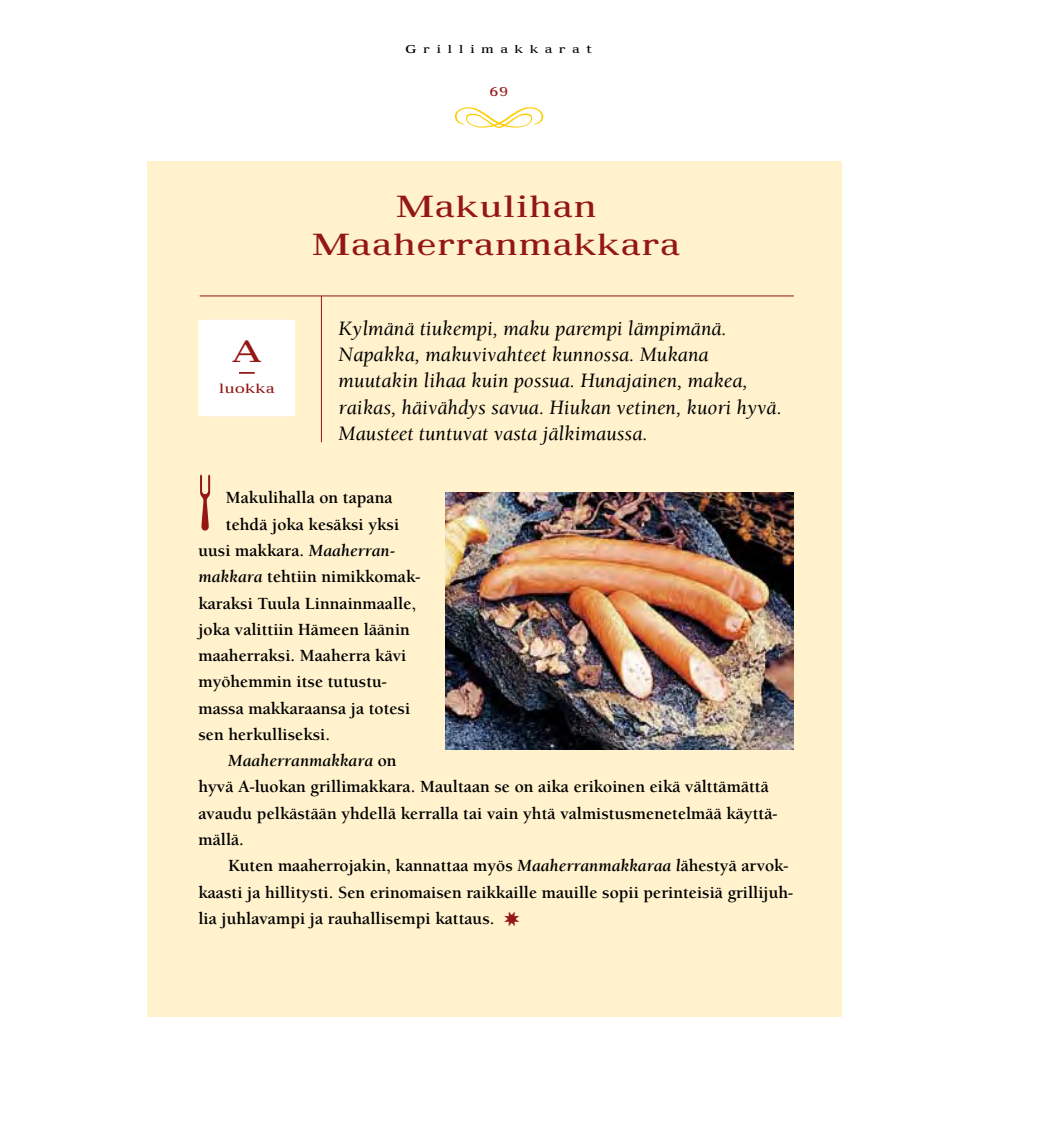
<style>
.page{position:relative;width:1042px;height:1127px;background:#fff}
.page>*{position:absolute;margin:0;border:0;box-sizing:border-box;transform-origin:0 0}
.t1{font:28px/38.5px "Maximus";color:#941714;text-align:center}
.t2{font:italic 21px/26.2px "Berkeley";color:#000}
.t3{font:700 17.5px "Berkeley";color:#000}
.t4{font:italic 700 17.5px "Berkeley";color:#000}
.t5{font:12.25px "Maximus";color:#941714}
.t6{font:11.38px "Maximus";color:#941714}
.t7{font:10.5px "Maximus";letter-spacing:.6em;color:#000}
.s1{font-style:italic}
.s2{font-style:normal}
.s3{color:#941714}
</style>
<div class="page">
<div style="left:148px;top:161px;width:694px;height:855px;background:#fff2cd"></div>
<hr style="left:200px;top:295px;width:594px;height:1px;background:#941714">
<div style="left:200px;top:321px;width:93px;height:93px;background:#fff"></div>
<div style="left:198px;top:319px;width:97px;height:97px;border:4px solid #fff"></div>
<svg style="left:239px;top:372px;width:16px;height:1px"></svg>
<hr style="left:321px;top:296px;width:1px;height:146px;background:#941714">
<img style="left:446px;top:492px;width:348px;height:257px">
<p class="t7" style="left:405px;top:41px;width:188px">Grillimakkarat</p>
<p class="t6" style="left:489px;top:83px;width:21px">69</p>
<h1 class="t1" style="left:231px;top:331px;width:30px">A</h1>
<p class="t5" style="left:219px;top:379px;width:58px">luokka</p>
<h1 class="t1" style="left:312px;top:186px;width:371px">Makulihan<br>Maaherranmakkara</h1>
<p class="t2" style="left:339px;top:315px;width:445px">Kylmänä tiukempi, maku parempi lämpimänä.<br>Napakka, makuvivahteet kunnossa. Mukana muutakin lihaa kuin possua. Hunajainen, makea, raikas, häivähdys savua. Hiukan vetinen, kuori hyvä.<br>Mausteet tuntuvat vasta jälkimaussa.</p>
<p class="t3" style="left:226px;top:488px;width:168px">Makulihalla on tapana</p>
<p class="t3" style="left:226px;top:515px;width:175px">tehdä joka kesäksi yksi</p>
<p class="t3" style="left:198px;top:541px;width:198px">uusi makkara. <span class="s1">Maaherran-</span></p>
<p class="t3" style="left:198px;top:567px;width:223px"><span class="s1">makkara</span> tehtiin nimikkomak-</p>
<p class="t3" style="left:198px;top:593px;width:219px">karaksi Tuula Linnainmaalle,</p>
<p class="t3" style="left:198px;top:620px;width:213px">joka valittiin Hämeen läänin</p>
<p class="t3" style="left:198px;top:646px;width:209px">maaherraksi. Maaherra kävi</p>
<p class="t3" style="left:198px;top:672px;width:190px">myöhemmin itse tutustu-</p>
<p class="t3" style="left:198px;top:698px;width:213px">massa makkaraansa ja totesi</p>
<p class="t3" style="left:198px;top:725px;width:133px">sen herkulliseksi.</p>
<p class="t4" style="left:228px;top:751px;width:170px">Maaherranmakkara <span class="s2">on</span></p>
<p class="t3" style="left:198px;top:777px;width:572px">hyvä A-luokan grillimakkara. Maultaan se on aika erikoinen eikä välttämättä</p>
<p class="t3" style="left:198px;top:803px;width:580px">avaudu pelkästään yhdellä kerralla tai vain yhtä valmistusmenetelmää käyttä-</p>
<p class="t3" style="left:198px;top:830px;width:47px">mällä.</p>
<p class="t3" style="left:228px;top:856px;width:562px">Kuten maaherrojakin, kannattaa myös <span class="s1">Maaherranmakkaraa l</span>ähestyä arvok-</p>
<p class="t3" style="left:198px;top:882px;width:596px">kaasti ja hillitysti. Sen erinomaisen raikkaille mauille sopii perinteisiä grillijuh-</p>
<p class="t3" style="left:198px;top:908px;width:323px">lia juhlavampi ja rauhallisempi kattaus. <span class="s3">✸</span></p>
</div>
